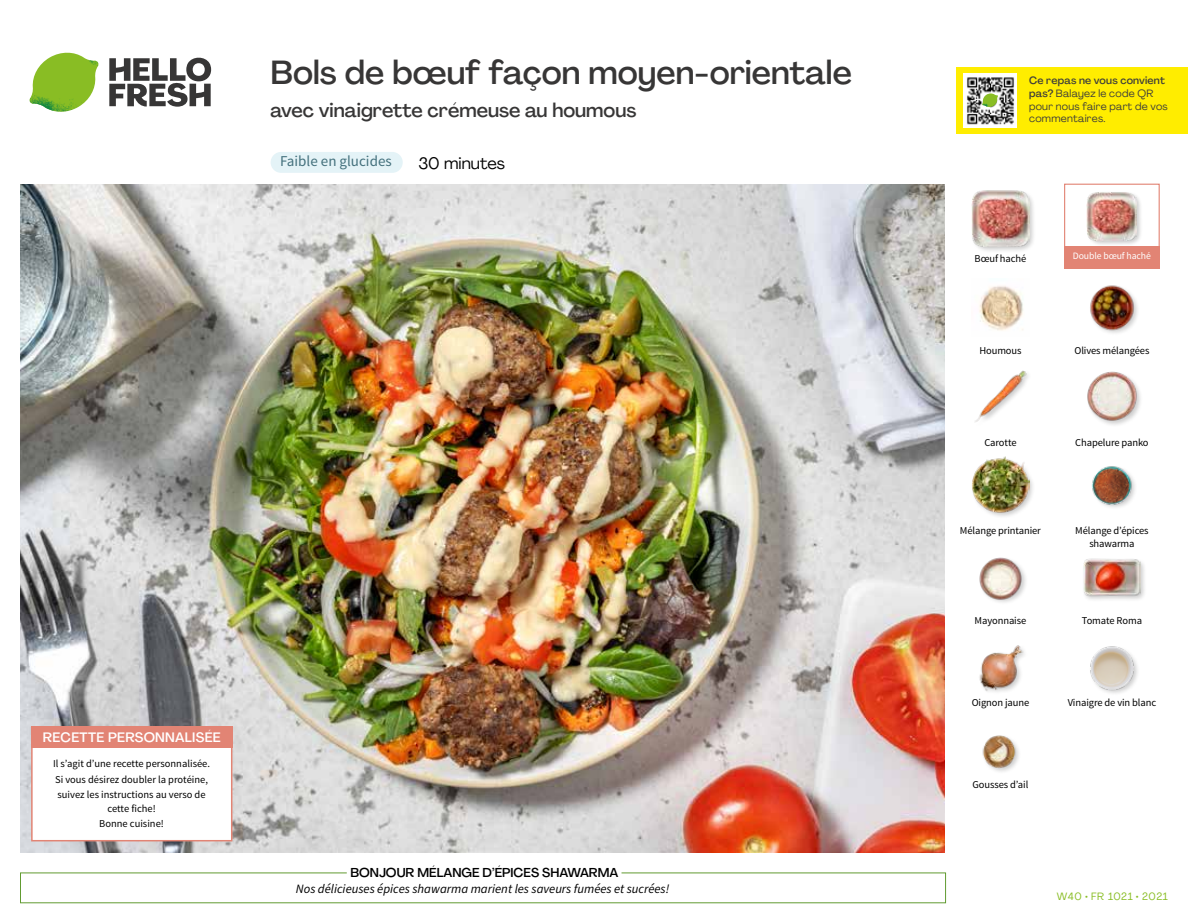
<style>
.page{position:relative;width:1188px;height:918px;background:#fff}
.page>*{position:absolute;margin:0;border:0;box-sizing:border-box;transform-origin:0 0}
.t1{font:500 33px "Agrandir";color:#373636}
.t2{font:500 19.5px "Agrandir";color:#373636}
.t3{font:16.5px "Agrandir";color:#000}
.t4{font:15px "Source Sans Pro";color:#43707c}
.t5{font:500 13.5px "Agrandir";letter-spacing:.02em;color:#fff}
.t6{font:italic 12.75px "Source Sans Pro";color:#000}
.t7{font:500 12.75px "Agrandir";color:#000}
.t8{font:10.5px/15.6px "Source Sans Pro";letter-spacing:-.01em;color:#000;text-align:center}
.t9{font:10.5px/12.8px "Agrandir";letter-spacing:.02em;color:#3c3c3b}
.t10{font:10.5px "Agrandir";letter-spacing:.05em;color:#89bd24}
.t11{font:9.75px "Source Sans Pro";letter-spacing:-.01em;color:#fff}
.s1{font-weight:500}
</style>
<div class="page">
<svg style="left:109px;top:57px;width:102px;height:50px"></svg>
<svg style="left:34px;top:53px;width:62px;height:40px"></svg>
<img style="left:67px;top:53px;width:32px;height:26px">
<img style="left:33px;top:75px;width:59px;height:11px">
<img style="left:29px;top:79px;width:61px;height:33px">
<img style="left:65px;top:86px;width:27px;height:25px">
<img style="left:21px;top:184px;width:924px;height:668px">
<div style="left:271px;top:152px;width:132px;height:21px;background:#e4f3f7;border-radius:10px"></div>
<img style="left:1090px;top:646px;width:48px;height:48px">
<img style="left:979px;top:645px;width:45px;height:47px">
<div style="left:1082px;top:558px;width:65px;height:45px;background:#000;opacity:.2"></div>
<img style="left:1083px;top:558px;width:58px;height:45px">
<img style="left:979px;top:557px;width:47px;height:46px">
<img style="left:1092px;top:466px;width:43px;height:42px">
<div style="left:971px;top:455px;width:64px;height:65px;background:#000;opacity:.2"></div>
<img style="left:972px;top:456px;width:57px;height:58px">
<img style="left:1087px;top:371px;width:54px;height:54px">
<img style="left:975px;top:370px;width:53px;height:52px">
<img style="left:1090px;top:285px;width:48px;height:48px">
<img style="left:979px;top:286px;width:44px;height:45px">
<div style="left:1087px;top:191px;width:56px;height:56px;background:#000;opacity:.2"></div>
<img style="left:1087px;top:191px;width:50px;height:50px">
<div style="left:971px;top:190px;width:65px;height:64px;background:#000;opacity:.2"></div>
<img style="left:972px;top:190px;width:57px;height:57px">
<img style="left:982px;top:735px;width:37px;height:37px">
<div style="left:1064px;top:184px;width:96px;height:72px;border:1px solid #e28474"></div>
<div style="left:1064px;top:246px;width:96px;height:23px;background:#e28474"></div>
<div style="left:31px;top:726px;width:201px;height:115px;background:#fff;border:2px solid #e28474"></div>
<div style="left:31px;top:726px;width:202px;height:22px;background:#e28474"></div>
<div style="left:956px;top:67px;width:232px;height:67px;background:#ffed00"></div>
<img style="left:964px;top:74px;width:52px;height:54px">
<svg style="left:982px;top:93px;width:16px;height:14px"></svg>
<h1 class="t1" style="left:271px;top:52px;width:583px">Bols de bœuf façon moyen-orientale</h1>
<h2 class="t2" style="left:271px;top:98px;width:367px">avec vinaigrette crémeuse au houmous</h2>
<h3 class="t3" style="left:418px;top:153px;width:88px">30 minutes</h3>
<h3 class="t4" style="left:280px;top:151px;width:113px">Faible en glucides</h3>
<p class="t5" style="left:43px;top:729px;width:179px">RECETTE PERSONNALISÉE</p>
<p class="t8" style="left:53px;top:756px;width:158px;text-align:left">Il s’agit d’une recette personnalisée.<br>Si vous désirez doubler la protéine, suivez les instructions au verso de</p>
<p class="t8" style="left:99px;top:801px;width:66px">cette fiche!<br>Bonne cuisine!</p>
<p class="t7" style="left:351px;top:864px;width:269px">BONJOUR MÉLANGE D’ÉPICES SHAWARMA</p>
<p class="t6" style="left:296px;top:880px;width:375px">Nos délicieuses épices shawarma marient les saveurs fumées et sucrées!</p>
<p class="t9" style="left:1029px;top:74px;width:140px"><span class="s1">Ce repas ne vous convient pas?</span> Balayez le code QR pour nous faire part de vos commentaires.</p>
<p class="t8" style="left:975px;top:251px;width:53px">Bœuf haché</p>
<p class="t11" style="left:1073px;top:250px;width:80px">Double bœuf haché</p>
<p class="t8" style="left:979px;top:343px;width:44px">Houmous</p>
<p class="t8" style="left:1075px;top:343px;width:76px">Olives mélangées</p>
<p class="t8" style="left:984px;top:435px;width:34px">Carotte</p>
<p class="t8" style="left:1075px;top:435px;width:75px">Chapelure panko</p>
<p class="t8" style="left:960px;top:522px;width:82px">Mélange printanier</p>
<p class="t8" style="left:975px;top:613px;width:53px">Mayonnaise</p>
<p class="t8" style="left:1075px;top:524px;width:75px;line-height:13.5px">Mélange d’épices shawarma</p>
<p class="t8" style="left:1082px;top:613px;width:62px">Tomate Roma</p>
<p class="t8" style="left:972px;top:695px;width:59px">Oignon jaune</p>
<p class="t8" style="left:973px;top:777px;width:57px">Gousses d’ail</p>
<p class="t8" style="left:1068px;top:695px;width:90px">Vinaigre de vin blanc</p>
<p class="t10" style="left:1057px;top:890px;width:112px">W40 • FR 1021 • 2021</p>
</div>
